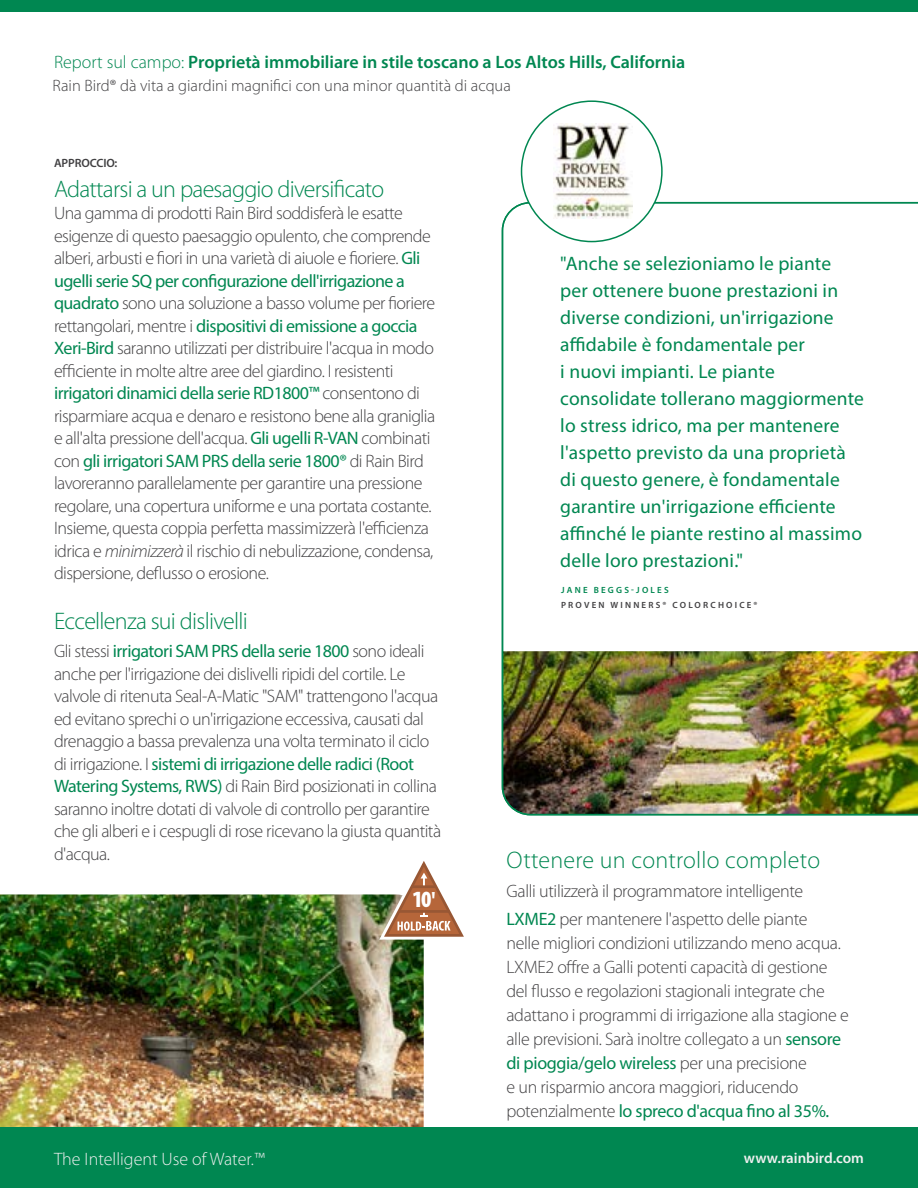
<style>
.page{position:relative;width:918px;height:1188px;background:#fff}
.page>*{position:absolute;margin:0;border:0;box-sizing:border-box;transform-origin:0 0}
.t1{font:300 24px "Myriad Pro";letter-spacing:-.03em;color:#008751}
.t2{font:300 24px "Myriad Pro";letter-spacing:.01em;color:#008751}
.t3{font:900 condensed 23.4px "Myriad Pro";color:#fff}
.t4{font:19.5px/27px "Myriad Pro";letter-spacing:.01em;color:#008751}
.t5{font:300 18px/22.5px "Myriad Pro";letter-spacing:-.03em;color:#414042}
.t6{font:600 18px "Myriad Pro";color:#008751}
.t7{font:300 18px "Myriad Pro";color:#f0f0f0}
.t8{font:300 16.5px "Myriad Pro";color:#414042}
.t9{font:600 15px "Myriad Pro";color:#f0f0f0}
.t10{font:600 12px "Myriad Pro";letter-spacing:-.01em;color:#414042}
.t11{font:600 9px "Myriad Pro";letter-spacing:.245em;color:#414042}
.t12{font:600 9px "Myriad Pro";letter-spacing:.245em;color:#008751}
.s1{font-weight:300}
.s2{font-weight:400;color:#008751}
.s3{font-style:italic}
</style>
<div class="page">
<img style="left:0;top:894px;width:424px;height:234px">
<svg style="left:379px;top:861px;width:85px;height:79px"></svg>
<hr style="left:399px;top:910px;width:50px;height:3px;background:#985734">
<hr style="left:412px;top:885px;width:24px;height:3px;background:#985734">
<div style="left:0;top:1128px;width:918px;height:60px;background:#008751"></div>
<div style="left:0;top:0;width:918px;height:12px;background:#008751"></div>
<img style="left:501px;top:201px;width:417px;height:615px">
<div style="left:522px;top:101px;width:140px;height:141px;background:#fff;border-radius:50%"></div>
<img style="left:554px;top:123px;width:78px;height:95px">
<p class="t6" style="left:54px;top:50px;width:633px"><span class="s1">Report sul campo:</span> Proprietà immobiliare in stile toscano a Los Altos Hills, California</p>
<p class="t8" style="left:52px;top:76px;width:460px">Rain Bird® dà vita a giardini magnifici con una minor quantità di acqua</p>
<p class="t10" style="left:54px;top:155px;width:65px">APPROCCIO:</p>
<h1 class="t1" style="left:54px;top:174px;width:332px">Adattarsi a un paesaggio diversificato</h1>
<p class="t5" style="left:54px;top:202px;width:383px">Una gamma di prodotti Rain Bird soddisferà le esatte esigenze di questo paesaggio opulento, che comprende alberi, arbusti e fiori in una varietà di aiuole e fioriere. <span class="s2">Gli ugelli serie SQ per configurazione dell'irrigazione a quadrato</span> sono una soluzione a basso volume per fioriere rettangolari, mentre i <span class="s2">dispositivi di emissione a goccia Xeri-Bird</span> saranno utilizzati per distribuire l'acqua in modo efficiente in molte altre aree del giardino. I resistenti <span class="s2">irrigatori dinamici della serie RD1800™</span> consentono di risparmiare acqua e denaro e resistono bene alla graniglia e all'alta pressione dell'acqua. <span class="s2">Gli ugelli R-VAN</span> combinati con <span class="s2">gli irrigatori SAM PRS della serie 1800®</span> di Rain Bird lavoreranno parallelamente per garantire una pressione regolare, una copertura uniforme e una portata costante.<br>Insieme, questa coppia perfetta massimizzerà l'efficienza idrica e <span class="s3">minimizzerà</span> il rischio di nebulizzazione, condensa, dispersione, deflusso o erosione.</p>
<h1 class="t1" style="left:54px;top:606px;width:195px">Eccellenza sui dislivelli</h1>
<p class="t5" style="left:54px;top:640px;width:389px">Gli stessi <span class="s2">irrigatori SAM PRS della serie 1800</span> sono ideali anche per l'irrigazione dei dislivelli ripidi del cortile. Le valvole di ritenuta Seal-A-Matic "SAM" trattengono l'acqua ed evitano sprechi o un'irrigazione eccessiva, causati dal drenaggio a bassa prevalenza una volta terminato il ciclo di irrigazione. I <span class="s2">sistemi di irrigazione delle radici (Root Watering Systems, RWS)</span> di Rain Bird posizionati in collina saranno inoltre dotati di valvole di controllo per garantire che gli alberi e i cespugli di rose ricevano la giusta quantità d'acqua.</p>
<p class="t3" style="left:412px;top:886px;width:24px">10'</p>
<p class="t4" style="left:560px;top:250px;width:305px">"Anche se selezioniamo le piante<br>per ottenere buone prestazioni in diverse condizioni, un'irrigazione affidabile è fondamentale per<br>i nuovi impianti. Le piante consolidate tollerano maggiormente lo stress idrico, ma per mantenere l'aspetto previsto da una proprietà di questo genere, è fondamentale garantire un'irrigazione efficiente affinché le piante restino al massimo delle loro prestazioni."</p>
<p class="t12" style="left:561px;top:584px;width:109px">JANE BEGGS-JOLES</p>
<p class="t11" style="left:561px;top:599px;width:198px">PROVEN WINNERS® COLORCHOICE®</p>
<h1 class="t2" style="left:507px;top:846px;width:315px">Ottenere un controllo completo</h1>
<p class="t5" style="left:507px;top:876px;width:302px;line-height:28.5px">Galli utilizzerà il programmatore intelligente<br><span class="s2">LXME2</span> per mantenere l'aspetto delle piante</p>
<p class="t5" style="left:507px;top:931px;width:344px;line-height:24px">nelle migliori condizioni utilizzando meno acqua.<br>LXME2 offre a Galli potenti capacità di gestione del flusso e regolazioni stagionali integrate che adattano i programmi di irrigazione alla stagione e alle previsioni. Sarà inoltre collegato a un <span class="s2">sensore di pioggia/gelo wireless</span> per una precisione<br>e un risparmio ancora maggiori, riducendo potenzialmente <span class="s2">lo spreco d'acqua fino al 35%.</span></p>
<p class="t7" style="left:54px;top:1148px;width:212px">The Intelligent Use of Water.™</p>
<p class="t9" style="left:744px;top:1149px;width:122px">www.rainbird.com</p>
</div>
